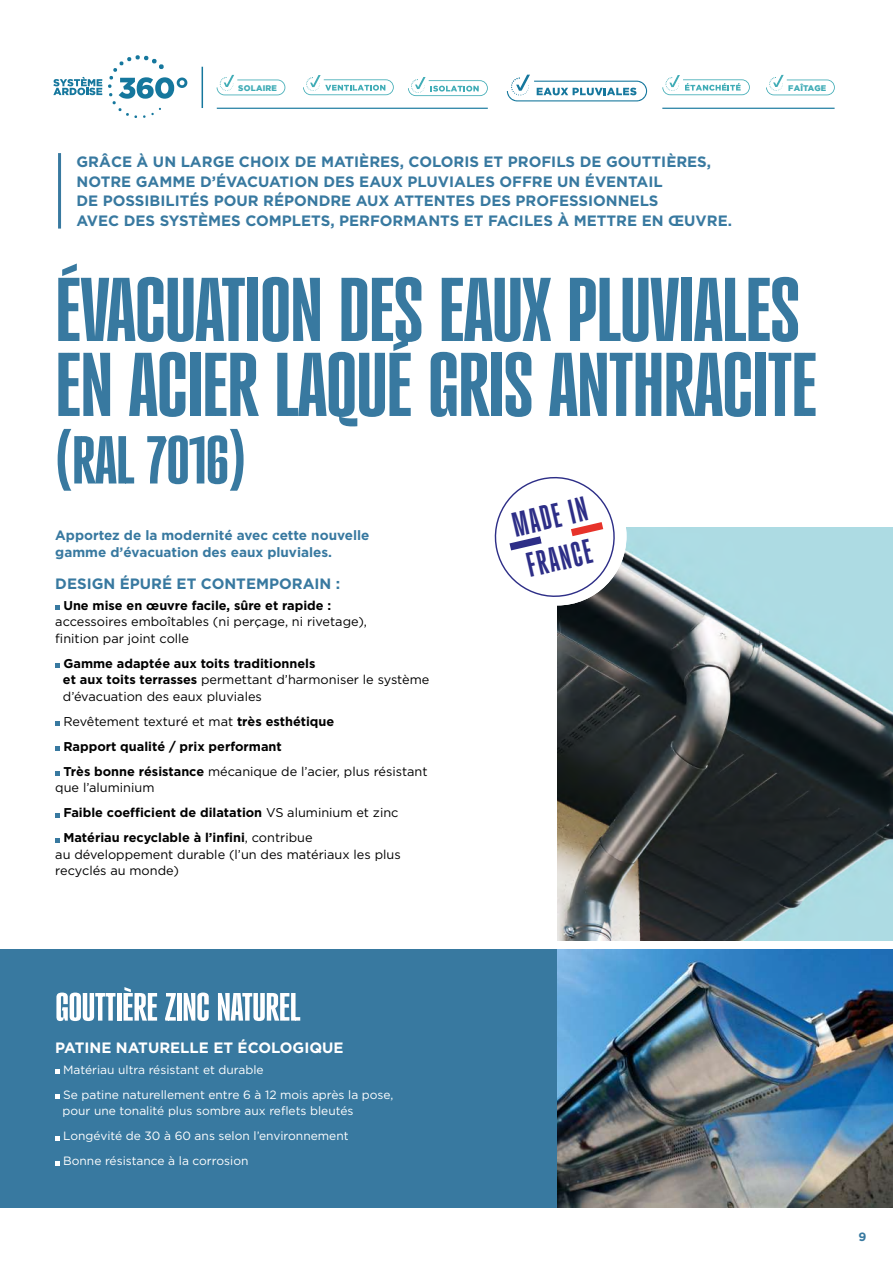
<style>
.page{position:relative;width:893px;height:1263px;background:#fff}
.page>*{position:absolute;margin:0;border:0;box-sizing:border-box;transform-origin:0 0}
.t1{font:96px/75px "Gazzetta";letter-spacing:-.01em;color:#3879a0;scale:1.2 1}
.t2{font:72px "Gazzetta";letter-spacing:-.01em;color:#3879a0;scale:1.2 1}
.t3{font:42px "Gazzetta";letter-spacing:-.01em;color:#fff;scale:1.2 1}
.t4{font:36.9px/42.6px "Gazzetta";color:#2d2e87}
.t5{font:700 15px/19.5px "Gotham";color:#3879a0}
.t6{font:700 15px "Gotham";color:#fff}
.t7{font:700 13.5px/16.5px "Gotham";color:#3879a0}
.t8{font:700 12.75px/25px "Gotham";color:#000}
.t9{font:12.75px/16.5px "Gotham";color:#000}
.t10{font:12px/25px "Gotham";color:#fff}
.t11{font:700 12px "Gotham";color:#3879a0}
.t12{font:900 8.1px "Gotham";letter-spacing:.025em;color:#40acb6}
.s1{font-weight:700}
.s2{font-weight:400}
</style>
<div class="page">
<div style="left:0;top:949px;width:558px;height:259px;background:#3879a0"></div>
<img style="left:558px;top:949px;width:335px;height:259px">
<svg style="left:55px;top:1069px;width:5px;height:5px"></svg>
<svg style="left:55px;top:1094px;width:5px;height:5px"></svg>
<svg style="left:55px;top:1136px;width:5px;height:4px"></svg>
<svg style="left:55px;top:1161px;width:5px;height:4px"></svg>
<svg style="left:108px;top:55px;width:79px;height:63px"></svg>
<svg style="left:53px;top:77px;width:49px;height:18px"></svg>
<svg style="left:507px;top:75px;width:140px;height:26px"></svg>
<hr style="left:202px;top:67px;width:1px;height:41px;background:#15779d">
<svg style="left:303px;top:75px;width:91px;height:20px"></svg>
<svg style="left:408px;top:77px;width:80px;height:19px"></svg>
<svg style="left:217px;top:75px;width:68px;height:20px"></svg>
<hr style="left:217px;top:108px;width:271px;height:1px;background:#15779d">
<svg style="left:662px;top:75px;width:88px;height:20px"></svg>
<svg style="left:766px;top:75px;width:69px;height:20px"></svg>
<hr style="left:662px;top:108px;width:173px;height:1px;background:#15779d">
<img style="left:557px;top:527px;width:336px;height:413px">
<hr style="left:58px;top:153px;width:3px;height:76px;background:#3879a0">
<svg style="left:55px;top:605px;width:5px;height:5px"></svg>
<svg style="left:55px;top:663px;width:5px;height:5px"></svg>
<svg style="left:55px;top:721px;width:5px;height:5px"></svg>
<svg style="left:55px;top:746px;width:5px;height:5px"></svg>
<svg style="left:55px;top:771px;width:5px;height:5px"></svg>
<svg style="left:55px;top:813px;width:5px;height:4px"></svg>
<svg style="left:55px;top:838px;width:5px;height:4px"></svg>
<div style="left:488px;top:467px;width:138px;height:138px;background:#fff;border-radius:69px"></div>
<svg style="left:494px;top:477px;width:126px;height:125px"></svg>
<p class="t12" style="left:238px;top:83px;width:40px">SOLAIRE</p>
<p class="t12" style="left:788px;top:83px;width:40px">FAÎTAGE</p>
<p class="t5" style="left:77px;top:152px;width:657px">GRÂCE À UN LARGE CHOIX DE MATIÈRES, COLORIS ET PROFILS DE GOUTTIÈRES, NOTRE GAMME D’ÉVACUATION DES EAUX PLUVIALES OFFRE UN ÉVENTAIL<br>DE POSSIBILITÉS POUR RÉPONDRE AUX ATTENTES DES PROFESSIONNELS<br>AVEC DES SYSTÈMES COMPLETS, PERFORMANTS ET FACILES À METTRE EN ŒUVRE.</p>
<h1 class="t1" style="left:55px;top:274px;width:637px">ÉVACUATION DES EAUX PLUVIALES<br>EN ACIER LAQUÉ GRIS ANTHRACITE</h1>
<h2 class="t2" style="left:55px;top:424px;width:160px">(RAL 7016)</h2>
<p class="t7" style="left:55px;top:527px;width:316px">Apportez de la modernité avec cette nouvelle gamme d’évacuation des eaux pluviales.</p>
<p class="t5" style="left:55px;top:574px;width:287px">DESIGN ÉPURÉ ET CONTEMPORAIN :</p>
<p class="t8" style="left:63px;top:592px;width:269px">Une mise en œuvre facile, sûre et rapide :</p>
<p class="t9" style="left:55px;top:613px;width:313px">accessoires emboîtables (ni perçage, ni rivetage), finition par joint colle</p>
<p class="t9" style="left:63px;top:655px;width:368px"><span class="s1">Gamme adaptée aux toits traditionnels<br>et aux toits terrasses</span> permettant d’harmoniser le système d’évacuation des eaux pluviales</p>
<p class="t8" style="left:63px;top:708px;width:366px"><span class="s2">Revêtement texturé et mat</span> très esthétique<br>Rapport qualité / prix performant<br>Très bonne résistance <span class="s2">mécanique de l’acier, plus résistant</span></p>
<p class="t8" style="left:63px;top:775px;width:337px;text-indent:-8px"><span class="s2">que l’aluminium<br></span>Faible coefficient de dilatation <span class="s2">VS aluminium et zinc<br></span>Matériau recyclable à l’infini<span class="s2">, contribue</span></p>
<p class="t9" style="left:55px;top:846px;width:347px">au développement durable (l’un des matériaux les plus recyclés au monde)</p>
<h3 class="t4" style="left:509px;top:505px;width:77px;rotate:-13deg">MADE IN<br>FRANCE</h3>
<h3 class="t3" style="left:55px;top:986px;width:206px">GOUTTIÈRE ZINC NATUREL</h3>
<p class="t6" style="left:55px;top:1039px;width:290px">PATINE NATURELLE ET ÉCOLOGIQUE</p>
<p class="t10" style="left:63px;top:1056px;width:332px">Matériau ultra résistant et durable<br>Se patine naturellement entre 6 à 12 mois après la pose,</p>
<p class="t10" style="left:62px;top:1098px;width:292px">pour une tonalité plus sombre aux reflets bleutés<br>Longévité de 30 à 60 ans selon l’environnement<br>Bonne résistance à la corrosion</p>
<p class="t11" style="left:858px;top:1230px;width:9px">9</p>
</div>
